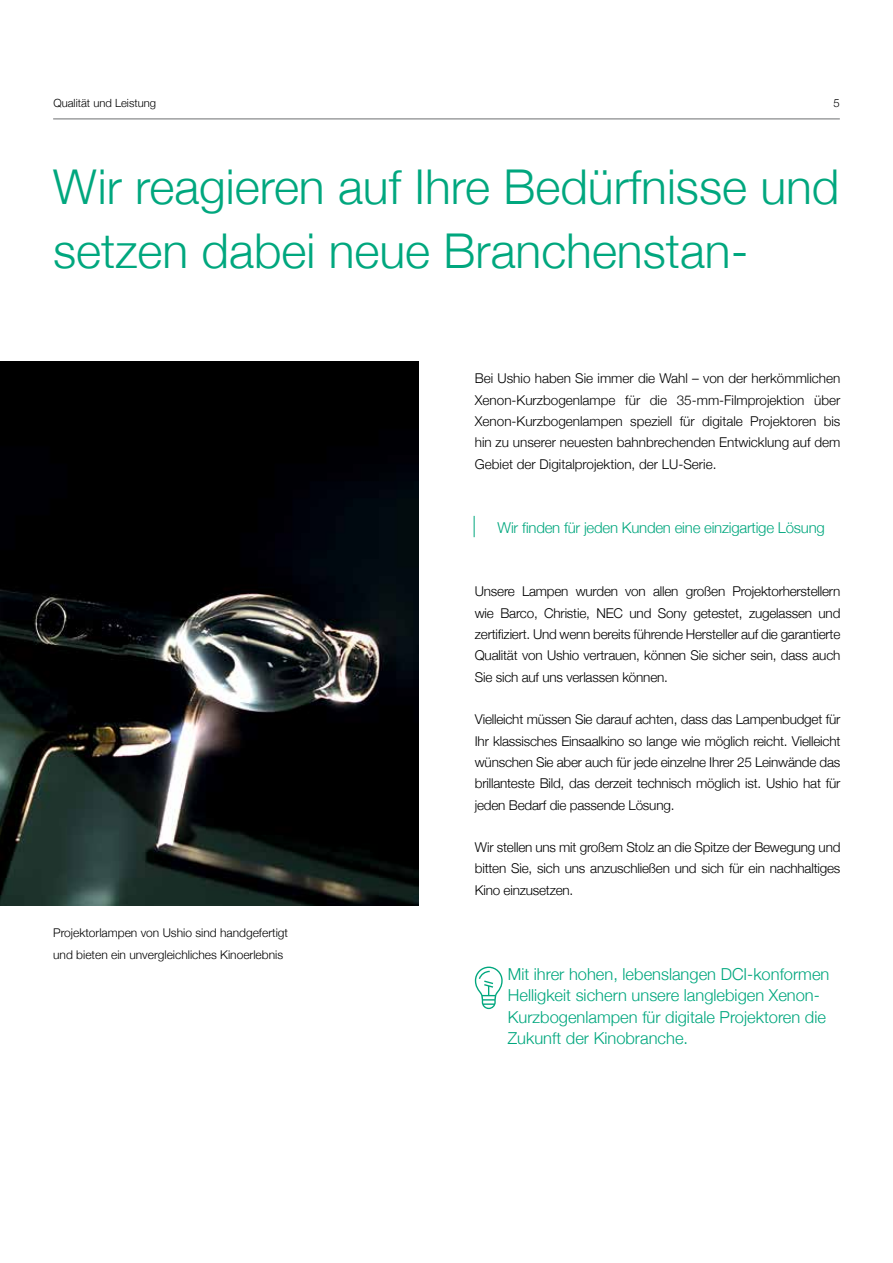
<style>
.page{position:relative;width:893px;height:1263px;background:#fff}
.page>*{position:absolute;margin:0;border:0;box-sizing:border-box;transform-origin:0 0}
.t1{font:300 48px/63.9px "Helvetica Neue";color:#00a77e}
.t2{font:300 16.5px/21.3px "Helvetica Neue";color:#00a77e}
.t3{font:300 15px "Helvetica Neue";letter-spacing:-.015em;color:#00a77e}
.t4{font:300 13.5px/21.3px "Helvetica Neue";letter-spacing:-.015em;color:#000;text-align:justify}
.t5{font:300 12px/21.3px "Helvetica Neue";color:#000}
.t6{font:300 11.25px "Helvetica Neue";color:#000}
</style>
<div class="page">
<hr style="left:53px;top:119px;width:787px;height:1px;background:#6d6e71">
<svg style="left:474px;top:516px;width:1px;height:21px"></svg>
<img style="left:0;top:362px;width:419px;height:544px">
<svg style="left:475px;top:966px;width:28px;height:43px"></svg>
<p class="t6" style="left:53px;top:94px;width:104px">Qualität und Leistung</p>
<p class="t6" style="left:833px;top:94px;width:8px">5</p>
<h1 class="t1" style="left:53px;top:152px;width:788px">Wir reagieren auf Ihre Bedürfnisse und setzen dabei neue Branchenstan-</h1>
<p class="t4" style="left:475px;top:367px;width:367px">Bei Ushio haben Sie immer die Wahl – von der herkömmlichen Xenon-Kurzbogenlampe für die 35-mm-Filmprojektion über Xenon-Kurzbogenlampen speziell für digitale Projektoren bis hin zu unserer neuesten bahnbrechenden Entwicklung auf dem Gebiet der Digitalprojektion, der LU-Serie.</p>
<p class="t3" style="left:497px;top:515px;width:329px">Wir finden für jeden Kunden eine einzigartige Lösung</p>
<p class="t5" style="left:53px;top:921px;width:236px">Projektorlampen von Ushio sind handgefertigt und bieten ein unvergleichliches Kinoerlebnis</p>
<p class="t4" style="left:475px;top:580px;width:367px">Unsere Lampen wurden von allen großen Projektorherstellern wie Barco, Christie, NEC und Sony getestet, zugelassen und zertifiziert. Und wenn bereits führende Hersteller auf die garantierte Qualität von Ushio vertrauen, können Sie sicher sein, dass auch Sie sich auf uns verlassen können.</p>
<p class="t4" style="left:475px;top:708px;width:367px">Vielleicht müssen Sie darauf achten, dass das Lampenbudget für Ihr klassisches Einsaalkino so lange wie möglich reicht. Vielleicht wünschen Sie aber auch für jede einzelne Ihrer 25 Leinwände das brillanteste Bild, das derzeit technisch möglich ist. Ushio hat für jeden Bedarf die passende Lösung.</p>
<p class="t4" style="left:475px;top:836px;width:367px">Wir stellen uns mit großem Stolz an die Spitze der Bewegung und bitten Sie, sich uns anzuschließen und sich für ein nachhaltiges Kino einzusetzen.</p>
<p class="t2" style="left:508px;top:962px;width:323px">Mit ihrer hohen, lebenslangen DCI-konformen Helligkeit sichern unsere langlebigen Xenon-Kurzbogenlampen für digitale Projektoren die Zukunft der Kinobranche.</p>
</div>
